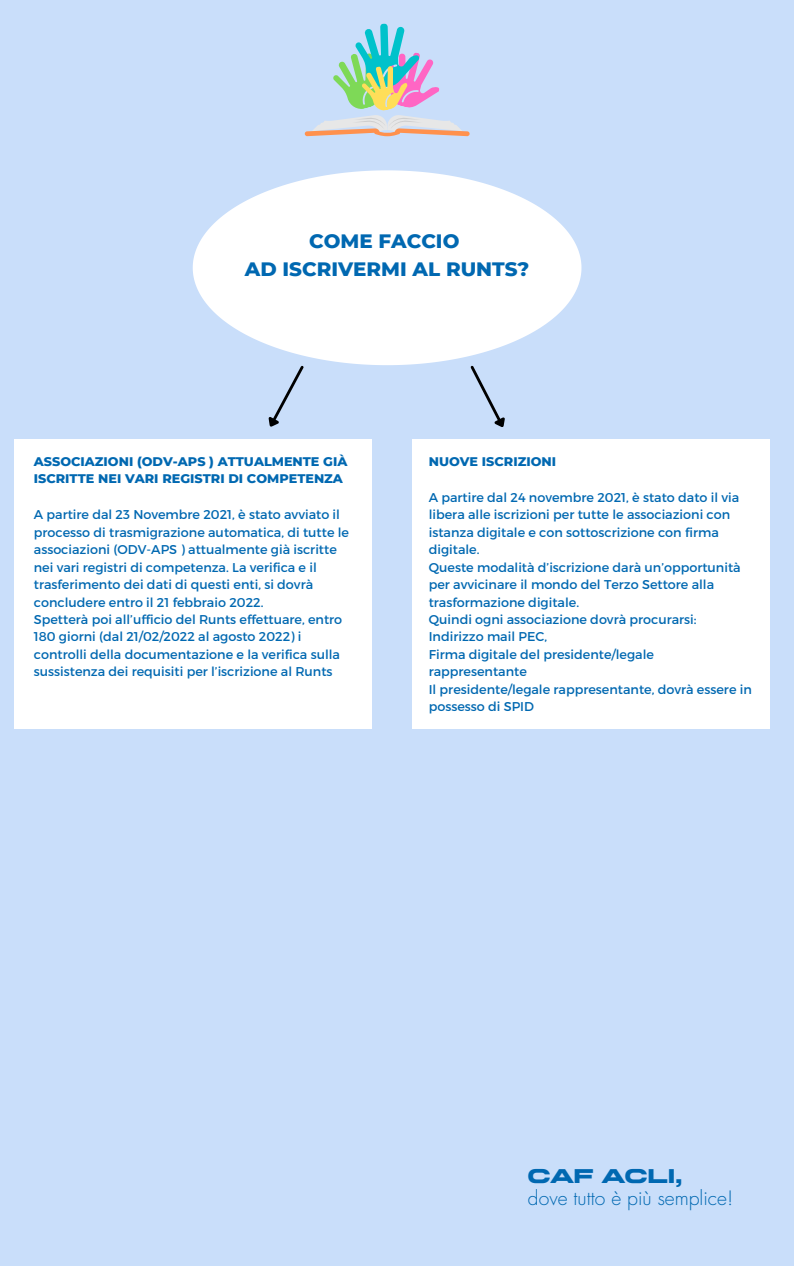
<style>
.page{position:relative;width:794px;height:1266px;background:#fff}
.page>*{position:absolute;margin:0;border:0;box-sizing:border-box;transform-origin:0 0}
.t1{font:800 19.8px "Montserrat";color:#0068b1}
.t2{font:700 19.8px "Miedinger W01";color:#0068b1}
.t3{font:300 19.27px "Futura Std";color:#0068b1}
.t4{font:12.75px/17.5px "Montserrat";color:#0068b1}
.t5{font:800 12.75px/17.5px "Montserrat";color:#0068b1}
</style>
<div class="page">
<div style="left:0;top:0;width:793px;height:1266px;background:#c9defa"></div>
<svg style="left:304px;top:23px;width:165px;height:113px"></svg>
<svg style="left:193px;top:170px;width:388px;height:195px;fill:#fff"></svg>
<svg style="left:260px;top:363px;width:46px;height:64px"></svg>
<svg style="left:468px;top:363px;width:43px;height:64px"></svg>
<div style="left:14px;top:439px;width:357px;height:290px;background:#fff"></div>
<div style="left:412px;top:439px;width:357px;height:290px;background:#fff"></div>
<p class="t1" style="left:309px;top:229px;width:152px">COME FACCIO</p>
<p class="t1" style="left:245px;top:257px;width:286px">AD ISCRIVERMI AL RUNTS?</p>
<p class="t5" style="left:34px;top:452px;width:315px">ASSOCIAZIONI (ODV-APS ) ATTUALMENTE GIÀ<br>ISCRITTE NEI VARI REGISTRI DI COMPETENZA</p>
<p class="t4" style="left:34px;top:505px;width:316px">A partire dal 23 Novembre 2021, è stato avviato il processo di trasmigrazione automatica, di tutte le associazioni (ODV-APS ) attualmente già iscritte nei vari registri di competenza. La verifica e il trasferimento dei dati di questi enti, si dovrà concludere entro il 21 febbraio 2022.</p>
<p class="t4" style="left:34px;top:610px;width:310px">Spetterà poi all’ufficio del Runts effettuare, entro 180 giorni (dal 21/02/2022 al agosto 2022) i controlli della documentazione e la verifica sulla sussistenza dei requisiti per l’iscrizione al Runts</p>
<p class="t5" style="left:428px;top:452px;width:129px">NUOVE ISCRIZIONI</p>
<p class="t4" style="left:428px;top:488px;width:312px">A partire dal 24 novembre 2021, è stato dato il via libera alle iscrizioni per tutte le associazioni con istanza digitale e con sottoscrizione con firma digitale.</p>
<p class="t4" style="left:428px;top:558px;width:313px">Queste modalità d’iscrizione darà un’opportunità per avvicinare il mondo del Terzo Settore alla trasformazione digitale.</p>
<p class="t4" style="left:428px;top:610px;width:269px">Quindi ogni associazione dovrà procurarsi:</p>
<p class="t4" style="left:428px;top:627px;width:120px">Indirizzo mail PEC,</p>
<p class="t4" style="left:428px;top:645px;width:227px">Firma digitale del presidente/legale rappresentante</p>
<p class="t4" style="left:428px;top:680px;width:324px">Il presidente/legale rappresentante, dovrà essere in possesso di SPID</p>
<p class="t2" style="left:527px;top:1163px;width:156px">CAF ACLI,</p>
<p class="t3" style="left:527px;top:1189px;width:207px">dove tutto è più semplice!</p>
</div>
